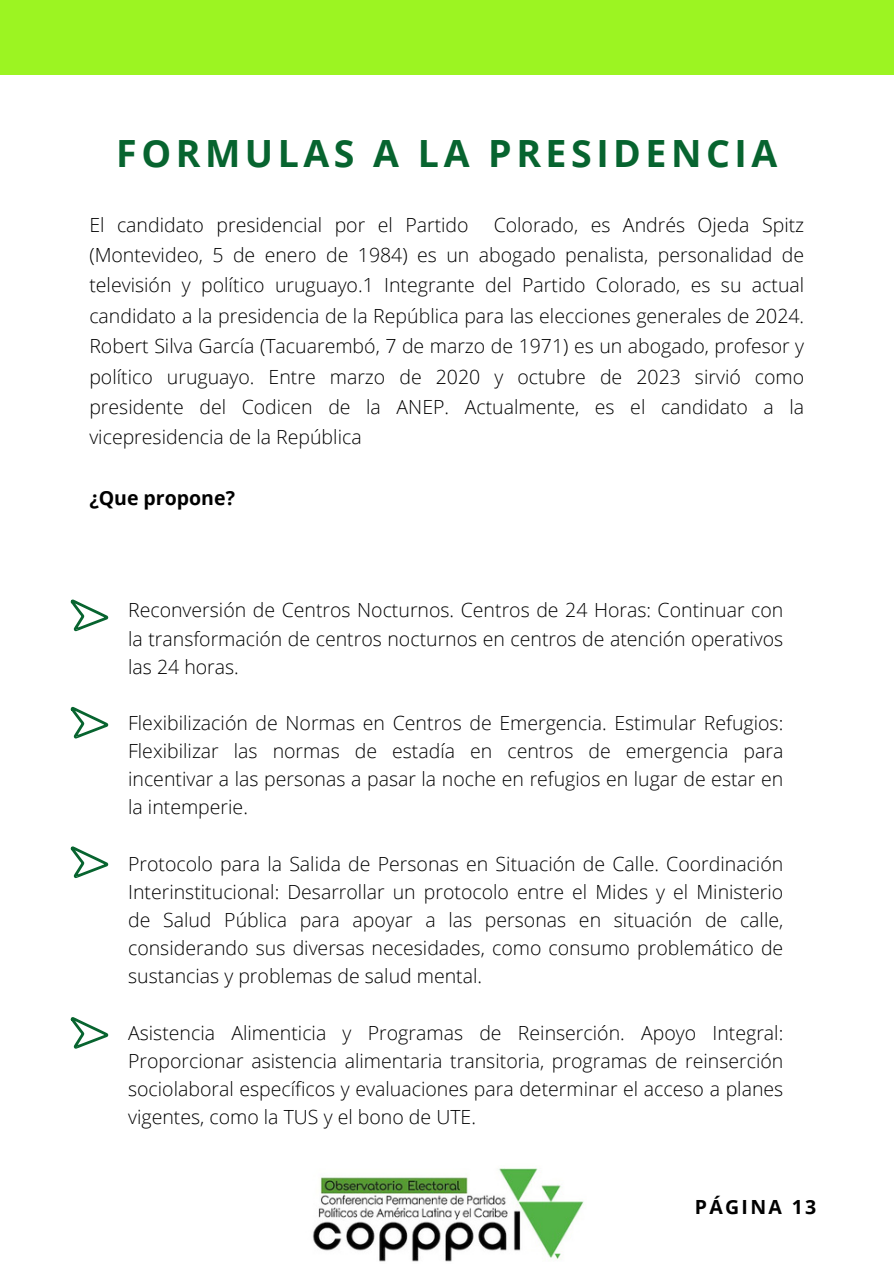
<style>
.page{position:relative;width:894px;height:1264px;background:#fff}
.page>*{position:absolute;margin:0;border:0;box-sizing:border-box;transform-origin:0 0}
.t1{font:700 37.5px "Open Sans";letter-spacing:.12em;color:#07642f}
.t2{font:300 19.5px/28.2px "Open Sans";color:#000;text-align:justify}
.t3{font:700 19.5px "Open Sans";color:#000}
.t4{font:700 19.5px "Open Sans";letter-spacing:.12em;color:#000}
</style>
<div class="page">
<div style="left:0;top:0;width:893px;height:74px;background:#9cf422"></div>
<img style="left:312px;top:1168px;width:272px;height:94px">
<svg style="left:70px;top:599px;width:38px;height:32px"></svg>
<svg style="left:70px;top:706px;width:38px;height:33px"></svg>
<svg style="left:70px;top:846px;width:38px;height:32px"></svg>
<svg style="left:70px;top:1017px;width:38px;height:32px"></svg>
<h1 class="t1" style="left:116px;top:127px;width:662px">FORMULAS A LA PRESIDENCIA</h1>
<h3 class="t2" style="left:89px;top:209px;width:716px;line-height:30.3px;text-indent:404px">Colorado, es Andrés Ojeda Spitz (Montevideo, 5 de enero de 1984) es un abogado penalista, personalidad de televisión y político uruguayo.1 Integrante del Partido Colorado, es su actual candidato a la presidencia de la República para las elecciones generales de 2024.<br>Robert Silva García (Tacuarembó, 7 de marzo de 1971) es un abogado, profesor y político uruguayo. Entre marzo de 2020 y octubre de 2023 sirvió como presidente del Codicen de la ANEP. Actualmente, es el candidato a la vicepresidencia de la República</h3>
<h3 class="t2" style="left:89px;top:210px;width:381px">El candidato presidencial por el Partido</h3>
<p class="t3" style="left:89px;top:484px;width:147px">¿Que propone?</p>
<p class="t2" style="left:128px;top:596px;width:656px">Reconversión de Centros Nocturnos. Centros de 24 Horas: Continuar con la transformación de centros nocturnos en centros de atención operativos las 24 horas.</p>
<p class="t2" style="left:128px;top:708px;width:656px">Flexibilización de Normas en Centros de Emergencia. Estimular Refugios:<br>Flexibilizar las normas de estadía en centros de emergencia para incentivar a las personas a pasar la noche en refugios en lugar de estar en la intemperie.</p>
<p class="t2" style="left:128px;top:849px;width:656px">Protocolo para la Salida de Personas en Situación de Calle. Coordinación Interinstitucional: Desarrollar un protocolo entre el Mides y el Ministerio de Salud Pública para apoyar a las personas en situación de calle, considerando sus diversas necesidades, como consumo problemático de sustancias y problemas de salud mental.</p>
<p class="t2" style="left:128px;top:1017px;width:656px">Asistencia Alimenticia y Programas de Reinserción. Apoyo Integral:<br>Proporcionar asistencia alimentaria transitoria, programas de reinserción sociolaboral específicos y evaluaciones para determinar el acceso a planes vigentes, como la TUS y el bono de UTE.</p>
<p class="t4" style="left:694px;top:1193px;width:123px">PÁGINA 13</p>
</div>
